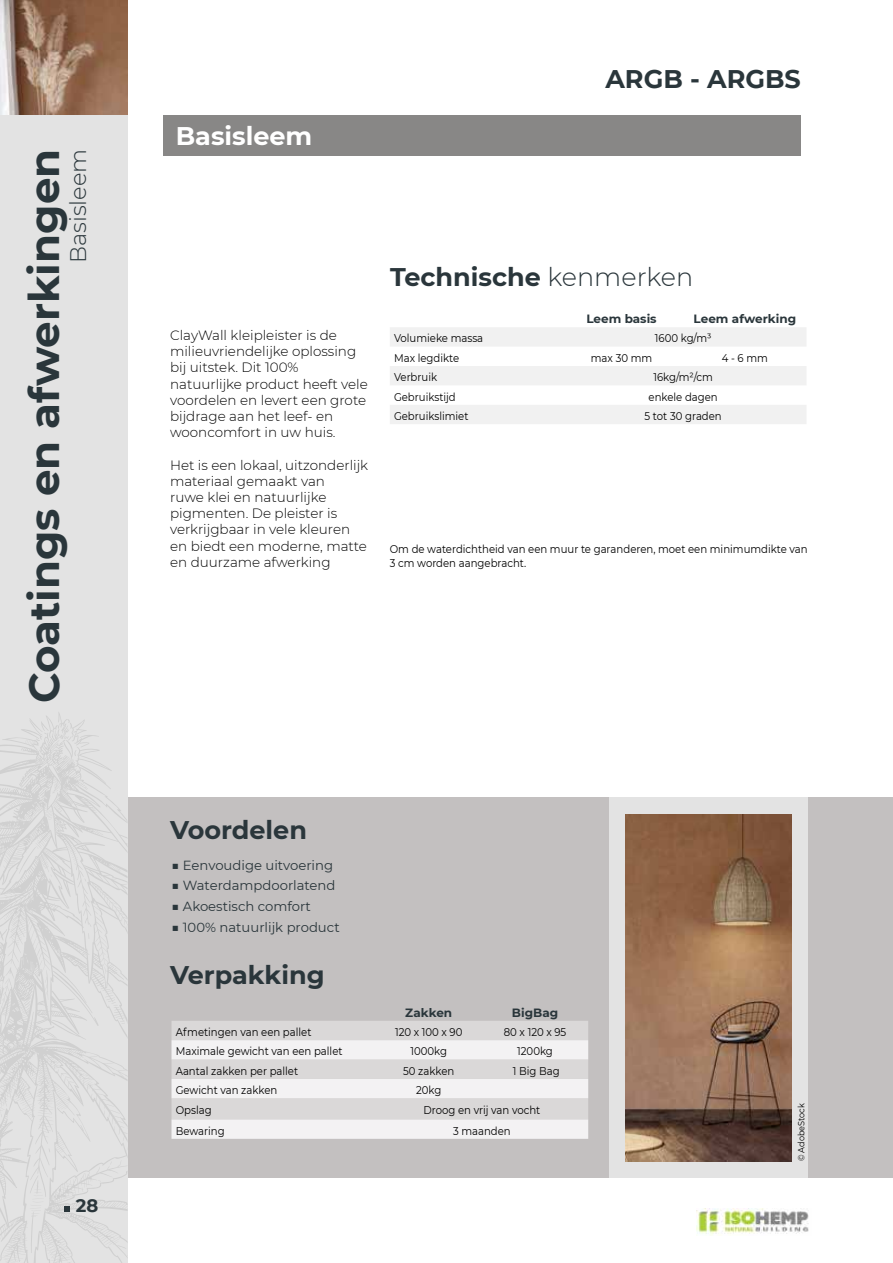
<style>
.page{position:relative;width:893px;height:1263px;background:#fff}
.page>*{position:absolute;margin:0;border:0;box-sizing:border-box;transform-origin:0 0}
.t1{font:700 42px "Montserrat";color:#2a363b}
.t2{font:700 25.5px "Montserrat";color:#2a363b}
.t3{font:700 25.5px "Montserrat";color:#fff}
.t4{font:300 22.5px "Montserrat";color:#2a363b}
.t5{font:700 18px "Montserrat";color:#2a363b}
.t6{font:300 13.5px/16.2px "Montserrat";color:#000}
.t7{font:13.2px "Montserrat";color:#2a363b}
.t8{font:700 12px "Montserrat";color:#2a363b}
.t9{font:11.25px/13.5px "Montserrat";color:#000;scale:.9 1}
.t10{font:9px "Montserrat";color:#000;scale:.9 1}
.s1{font-weight:300}
</style>
<div class="page">
<div style="left:128px;top:797px;width:765px;height:381px;background:#c3c0c0"></div>
<div style="left:163px;top:115px;width:638px;height:40px;background:#888786"></div>
<svg style="left:171px;top:1021px;width:417px;height:118px;background:#e5e4e4"></svg>
<svg style="left:390px;top:327px;width:416px;height:97px"></svg>
<div style="left:609px;top:797px;width:199px;height:381px;background:#e3e3e3"></div>
<img style="left:626px;top:814px;width:165px;height:347px">
<div style="left:0;top:0;width:128px;height:1263px;background:#e3e3e3"></div>
<svg style="left:0;top:712px;width:128px;height:551px"></svg>
<img style="left:0;top:0;width:128px;height:115px">
<svg style="left:64px;top:1206px;width:6px;height:6px"></svg>
<img style="left:697px;top:1208px;width:112px;height:28px">
<h1 class="t1" style="left:14px;top:703px;width:556px;rotate:-90deg">Coatings en afwerkingen</h1>
<h3 class="t4" style="left:63px;top:263px;width:116px;rotate:-90deg">Basisleem</h3>
<h3 class="t5" style="left:76px;top:1192px;width:24px">28</h3>
<h2 class="t3" style="left:176px;top:117px;width:138px">Basisleem</h2>
<h2 class="t2" style="left:605px;top:61px;width:197px">ARGB - ARGBS</h2>
<p class="t6" style="left:170px;top:327px;width:199px">ClayWall kleipleister is de milieuvriendelijke oplossing bij uitstek. Dit 100% natuurlijke product heeft vele voordelen en levert een grote bijdrage aan het leef- en wooncomfort in uw huis.</p>
<p class="t6" style="left:170px;top:456px;width:200px">Het is een lokaal, uitzonderlijk materiaal gemaakt van<br>ruwe klei en natuurlijke pigmenten. De pleister is verkrijgbaar in vele kleuren en biedt een moderne, matte en duurzame afwerking</p>
<h2 class="t2" style="left:390px;top:258px;width:305px">Technische <span class="s1">kenmerken</span></h2>
<p class="t8" style="left:586px;top:310px;width:72px">Leem basis</p>
<p class="t8" style="left:694px;top:310px;width:104px">Leem afwerking</p>
<p class="t9" style="left:394px;top:331px;width:101px">Volumieke massa</p>
<p class="t9" style="left:655px;top:331px;width:64px">1600 kg/m³</p>
<p class="t9" style="left:394px;top:351px;width:74px">Max legdikte</p>
<p class="t9" style="left:591px;top:351px;width:70px">max 30 mm</p>
<p class="t9" style="left:722px;top:351px;width:53px">4 - 6 mm</p>
<p class="t9" style="left:394px;top:370px;width:49px">Verbruik</p>
<p class="t9" style="left:653px;top:370px;width:68px">16kg/m²/cm</p>
<p class="t9" style="left:394px;top:389px;width:70px">Gebruikstijd</p>
<p class="t9" style="left:649px;top:389px;width:78px">enkele dagen</p>
<p class="t9" style="left:394px;top:409px;width:84px">Gebruikslimiet</p>
<p class="t9" style="left:645px;top:409px;width:87px">5 tot 30 graden</p>
<p class="t9" style="left:390px;top:542px;width:466px">Om de waterdichtheid van een muur te garanderen, moet een minimumdikte van<br>3 cm worden aangebracht.</p>
<h2 class="t2" style="left:170px;top:812px;width:138px">Voordelen</h2>
<p class="t7" style="left:171px;top:856px;width:163px">■ Eenvoudige uitvoering</p>
<p class="t7" style="left:171px;top:877px;width:166px">■ Waterdampdoorlatend</p>
<p class="t7" style="left:171px;top:897px;width:141px">■ Akoestisch comfort</p>
<p class="t7" style="left:171px;top:918px;width:170px">■ 100% natuurlijk product</p>
<h2 class="t2" style="left:170px;top:956px;width:156px">Verpakking</h2>
<p class="t8" style="left:405px;top:1003px;width:48px">Zakken</p>
<p class="t8" style="left:512px;top:1003px;width:48px">BigBag</p>
<p class="t9" style="left:176px;top:1025px;width:152px">Afmetingen van een pallet</p>
<p class="t9" style="left:395px;top:1025px;width:76px">120 x 100 x 90</p>
<p class="t9" style="left:504px;top:1025px;width:71px">80 x 120 x 95</p>
<p class="t9" style="left:176px;top:1044px;width:187px">Maximale gewicht van een pallet</p>
<p class="t9" style="left:410px;top:1044px;width:42px">1000kg</p>
<p class="t9" style="left:517px;top:1044px;width:41px">1200kg</p>
<p class="t9" style="left:176px;top:1063px;width:138px">Aantal zakken per pallet</p>
<p class="t9" style="left:403px;top:1063px;width:58px">50 zakken</p>
<p class="t9" style="left:513px;top:1063px;width:54px">1 Big Bag</p>
<p class="t9" style="left:176px;top:1083px;width:114px">Gewicht van zakken</p>
<p class="t9" style="left:416px;top:1083px;width:30px">20kg</p>
<p class="t9" style="left:176px;top:1103px;width:41px">Opslag</p>
<p class="t9" style="left:423px;top:1103px;width:131px">Droog en vrij van vocht</p>
<p class="t9" style="left:176px;top:1123px;width:56px">Bewaring</p>
<p class="t9" style="left:453px;top:1123px;width:66px">3 maanden</p>
<p class="t10" style="left:795px;top:1161px;width:66px;rotate:-90deg">© AdobeStock</p>
</div>
